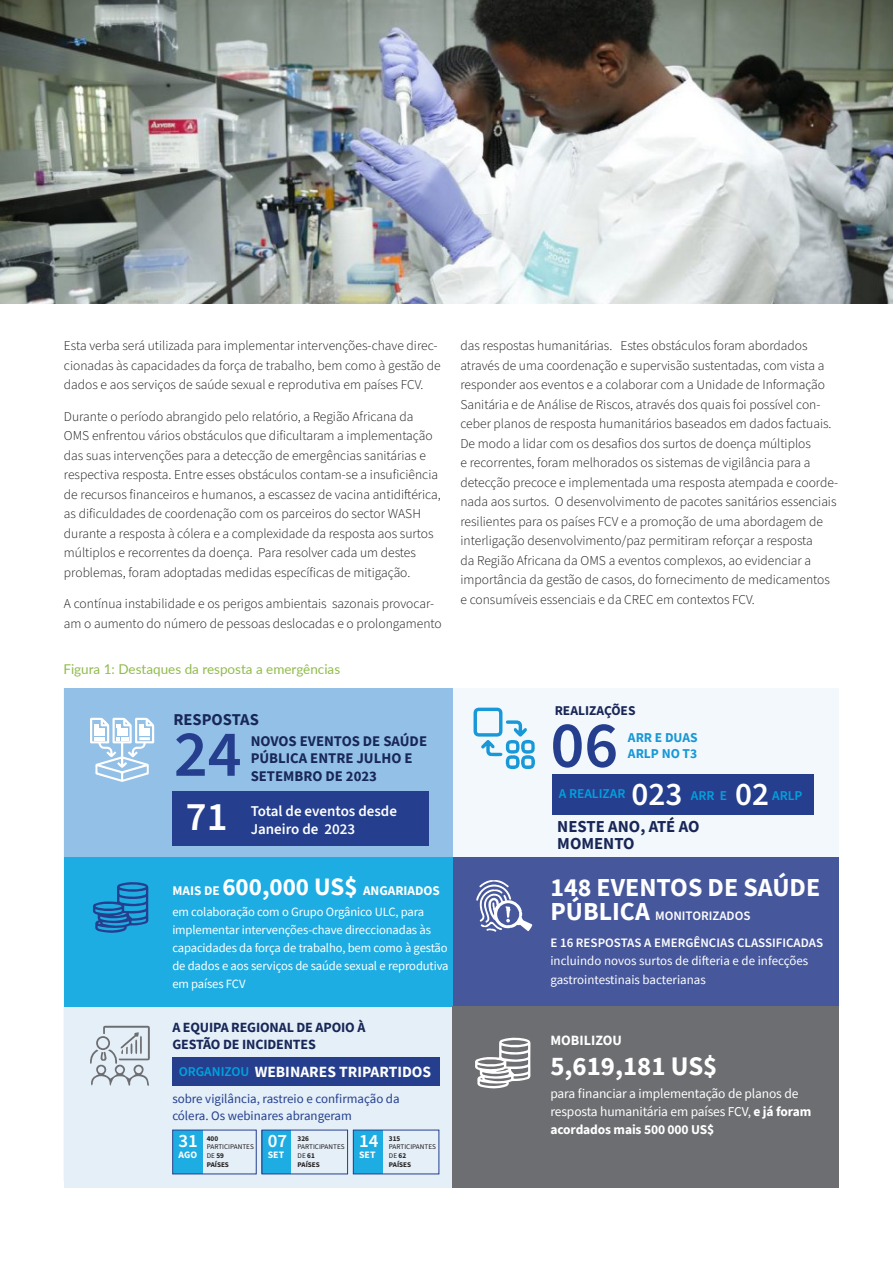
<style>
.page{position:relative;width:893px;height:1263px;background:#fff}
.page>*{position:absolute;margin:0;border:0;box-sizing:border-box;transform-origin:0 0}
.t1{font:600 65.85px "Source Sans Pro";color:#253f8e}
.t2{font:600 40.5px "Source Sans Pro";color:#fff}
.t3{font:600 33px "Source Sans Pro";color:#fff}
.t4{font:700 26.85px "Source Sans Pro";color:#fff}
.t5{font:700 25.95px "Source Sans Pro";color:#fff}
.t6{font:600 18.9px "Source Sans Pro";color:#fff}
.t7{font:700 16.65px/17.1px "Source Sans Pro";color:#182757}
.t8{font:700 16.5px "Source Sans Pro";color:#182757}
.t9{font:700 15.6px "Source Sans Pro";color:#fff}
.t10{font:600 15px "Source Sans 3";color:#fff}
.t11{font:700 14.7px/17.4px "Source Sans Pro";color:#182757}
.t12{font:700 14.1px/16.6px "Source Sans Pro";letter-spacing:-.01em;color:#182757}
.t13{font:700 14.1px "Source Sans Pro";color:#fff}
.t14{font:300 13.5px/19.5px "Source Sans 3";color:#201d1e}
.t15{font:13.5px/18px "Source Sans Pro";letter-spacing:-.01em;color:#fff}
.t16{font:13.5px "Lato";color:#90bb4c}
.t17{font:700 13.5px "Source Sans 3";letter-spacing:-.01em;color:#fff}
.t18{font:600 13.5px "Source Sans Pro";color:#00a2df}
.t19{font:700 13.5px "Source Sans Pro";color:#1898d6}
.t20{font:700 13.5px "Source Sans 3";color:#182757}
.t21{font:700 13.2px "Source Sans Pro";color:#fff}
.t22{font:12.9px/18.8px "Source Sans Pro";color:#fff}
.t23{font:12.9px/16.5px "Source Sans Pro";color:#253f8e}
.t24{font:600 12.9px/26.5px "Source Sans Pro";color:#fff}
.t25{font:12.6px/18px "Source Sans Pro";letter-spacing:-.01em;color:#fff}
.t26{font:700 9.9px "Source Sans 3";color:#fff}
.t27{font:7.2px/8.6px "Source Sans 3";color:#231f20}
.t28{font:700 7.2px "Source Sans 3";color:#231f20}
.s1{font-size:25.05px}
.s2{font-weight:600;font-size:13.5px;color:#00a2df}
.s3{font-weight:700}
.s4{font-weight:700;font-size:25.95px}
.s5{font-family:"Source Sans 3";font-weight:700}
</style>
<div class="page">
<div style="left:64px;top:688px;width:775px;height:493px;background:#f3f8fc"></div>
<div style="left:64px;top:1006px;width:769px;height:182px;background:#e4eff8"></div>
<div style="left:173px;top:1130px;width:29px;height:43px;background:#1dade3"></div>
<div style="left:262px;top:1130px;width:29px;height:43px;background:#1dade3"></div>
<div style="left:353px;top:1130px;width:29px;height:43px;background:#1dade3"></div>
<div style="left:64px;top:688px;width:389px;height:169px;background:#93c0e7"></div>
<div style="left:451px;top:857px;width:388px;height:149px;background:#46579c"></div>
<div style="left:64px;top:857px;width:389px;height:149px;background:#1dade3"></div>
<svg style="left:473px;top:708px;width:62px;height:62px"></svg>
<svg style="left:90px;top:718px;width:64px;height:64px"></svg>
<div style="left:552px;top:775px;width:262px;height:40px;background:#253f8e"></div>
<div style="left:453px;top:1006px;width:386px;height:182px;background:#6d6e71"></div>
<img style="left:0;top:0;width:893px;height:304px">
<div style="left:172px;top:791px;width:257px;height:55px;background:#253f8e"></div>
<svg style="left:93px;top:882px;width:55px;height:51px"></svg>
<svg style="left:475px;top:1037px;width:55px;height:51px"></svg>
<svg style="left:476px;top:880px;width:56px;height:52px"></svg>
<div style="left:172px;top:1057px;width:268px;height:29px;background:#253f8e"></div>
<svg style="left:90px;top:1026px;width:60px;height:60px"></svg>
<div style="left:172px;top:1130px;width:85px;height:44px;border:1px solid #253f8e"></div>
<div style="left:262px;top:1130px;width:86px;height:44px;border:1px solid #253f8e"></div>
<div style="left:353px;top:1130px;width:86px;height:44px;border:1px solid #253f8e"></div>
<p class="t14" style="left:64px;top:336px;width:378px">Esta verba será utilizada para implementar intervenções-chave direc&shy;cionadas às capacidades da força de trabalho, bem como à gestão de dados e aos serviços de saúde sexual e reprodutiva em países FCV.</p>
<p class="t14" style="left:64px;top:407px;width:378px">Durante o período abrangido pelo relatório, a Região Africana da OMS enfrentou vários obstáculos que dificultaram a implementação das suas intervenções para a detecção de emergências sanitárias e respectiva resposta. Entre esses obstáculos contam-se a insuficiência de recursos financeiros e humanos, a escassez de vacina antidiftérica, as dificuldades de coordenação com os parceiros do sector WASH durante a resposta à cólera e a complexidade da resposta aos surtos múltiplos e recorrentes da doença. Para resolver cada um destes problemas, foram adoptadas medidas específicas de mitigação.</p>
<p class="t14" style="left:64px;top:594px;width:379px">A contínua instabilidade e os perigos ambientais sazonais provocar&shy;am o aumento do número de pessoas deslocadas e o prolongamento</p>
<p class="t16" style="left:63px;top:659px;width:278px">Figura 1: Destaques da resposta a emergências</p>
<p class="t8" style="left:173px;top:708px;width:87px">RESPOSTAS</p>
<h1 class="t1" style="left:174px;top:710px;width:69px">24</h1>
<p class="t11" style="left:251px;top:732px;width:178px">NOVOS EVENTOS DE SAÚDE<br>PÚBLICA ENTRE JULHO E<br>SETEMBRO DE 2023</p>
<p class="t10" style="left:251px;top:801px;width:148px">Total de eventos desde</p>
<h2 class="t2" style="left:186px;top:789px;width:43px">71</h2>
<p class="t10" style="left:251px;top:819px;width:106px">Janeiro de 2023</p>
<p class="t21" style="left:172px;top:881px;width:269px">MAIS DE <span class="s1">600,000 US$</span> ANGARIADOS</p>
<p class="t25" style="left:172px;top:902px;width:278px">em colaboração com o Grupo Orgânico ULC, para implementar intervenções-chave direccionadas às capacidades da força de trabalho, bem como à gestão de dados e aos serviços de saúde sexual e reprodutiva em países FCV</p>
<p class="t12" style="left:172px;top:1019px;width:195px">A EQUIPA REGIONAL DE APOIO À<br>GESTÃO DE INCIDENTES</p>
<p class="t9" style="left:179px;top:1061px;width:254px"><span class="s2">ORGANIZOU</span> WEBINARES TRIPARTIDOS</p>
<p class="t23" style="left:172px;top:1091px;width:229px">sobre vigilância, rastreio e confirmação da cólera. Os webinares abrangeram</p>
<p class="t26" style="left:179px;top:1148px;width:20px">AGO</p>
<h3 class="t6" style="left:178px;top:1128px;width:21px">31</h3>
<h3 class="t6" style="left:268px;top:1128px;width:21px">07</h3>
<h3 class="t6" style="left:359px;top:1128px;width:21px">14</h3>
<p class="t28" style="left:207px;top:1134px;width:13px">400</p>
<p class="t27" style="left:207px;top:1143px;width:49px">PARTICIPANTES<br>DE <span class="s3">59<br>PAÍSES</span></p>
<p class="t28" style="left:298px;top:1134px;width:13px">326</p>
<p class="t27" style="left:298px;top:1143px;width:49px">PARTICIPANTES<br>DE <span class="s3">61<br>PAÍSES</span></p>
<p class="t28" style="left:389px;top:1134px;width:13px">315</p>
<p class="t27" style="left:389px;top:1143px;width:49px">PARTICIPANTES<br>DE <span class="s3">62<br>PAÍSES</span></p>
<p class="t26" style="left:268px;top:1148px;width:18px">SET</p>
<p class="t26" style="left:359px;top:1148px;width:18px">SET</p>
<p class="t14" style="left:460px;top:336px;width:379px">das respostas humanitárias. Estes obstáculos foram abordados através de uma coordenação e supervisão sustentadas, com vista a responder aos eventos e a colaborar com a Unidade de Informação Sanitária e de Análise de Riscos, através dos quais foi possível con&shy;ceber planos de resposta humanitários baseados em dados factuais.<br>De modo a lidar com os desafios dos surtos de doença múltiplos<br>e recorrentes, foram melhorados os sistemas de vigilância para a detecção precoce e implementada uma resposta atempada e coorde&shy;nada aos surtos. O desenvolvimento de pacotes sanitários essenciais resilientes para os países FCV e a promoção de uma abordagem de interligação desenvolvimento/paz permitiram reforçar a resposta<br>da Região Africana da OMS a eventos complexos, ao evidenciar a importância da gestão de casos, do fornecimento de medicamentos e consumíveis essenciais e da CREC em contextos FCV.</p>
<p class="t20" style="left:555px;top:701px;width:82px">REALIZAÇÕES</p>
<h1 class="t1" style="left:550px;top:701px;width:69px">06</h1>
<p class="t19" style="left:628px;top:728px;width:71px">ARR E DUAS</p>
<p class="t19" style="left:628px;top:745px;width:71px">ARLP NO T3</p>
<p class="t18" style="left:559px;top:784px;width:68px">A REALIZAR</p>
<h3 class="t3" style="left:631px;top:772px;width:52px">023</h3>
<h3 class="t3" style="left:735px;top:772px;width:35px">02</h3>
<p class="t18" style="left:691px;top:786px;width:38px">ARR E</p>
<p class="t18" style="left:772px;top:786px;width:32px">ARLP</p>
<p class="t7" style="left:557px;top:818px;width:144px">NESTE ANO, ATÉ AO<br>MOMENTO</p>
<h3 class="t5" style="left:550px;top:869px;width:271px">148 EVENTOS DE SAÚDE</h3>
<p class="t24" style="left:550px;top:903px;width:274px"><span class="s4">PÚBLICA</span> MONITORIZADOS<br>E 16 RESPOSTAS A EMERGÊNCIAS CLASSIFICADAS</p>
<p class="t22" style="left:550px;top:951px;width:259px">incluindo novos surtos de difteria e de infecções gastrointestinais bacterianas</p>
<p class="t13" style="left:550px;top:1031px;width:73px">MOBILIZOU</p>
<h3 class="t4" style="left:550px;top:1048px;width:168px">5,619,181 US$</h3>
<p class="t15" style="left:550px;top:1084px;width:262px">para financiar a implementação de planos de resposta humanitária em países FCV, <span class="s5">e já foram</span></p>
<p class="t17" style="left:550px;top:1120px;width:165px">acordados mais 500 000 US$</p>
</div>
